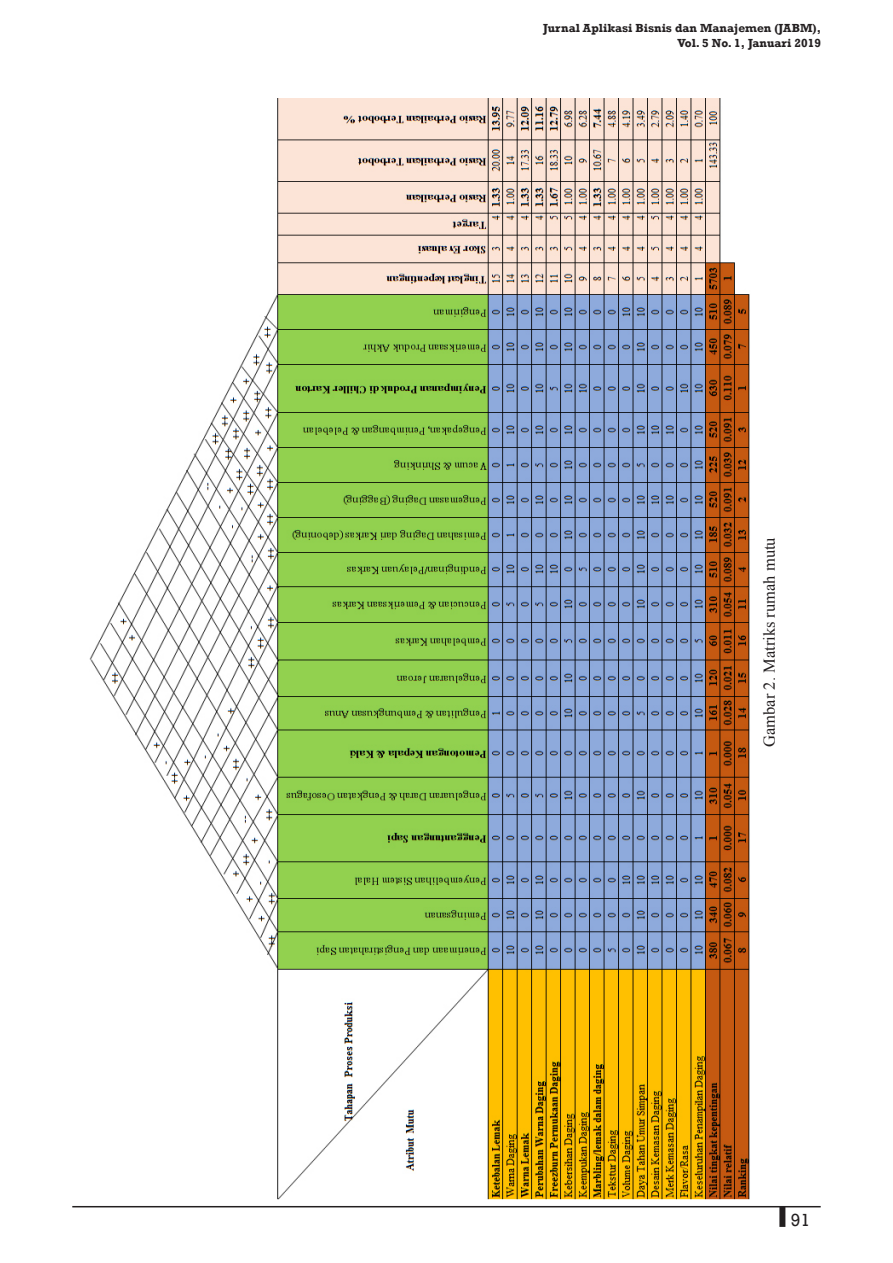
<style>
.page{position:relative;width:893px;height:1263px;background:#fff}
.page>*{position:absolute;margin:0;border:0;box-sizing:border-box;transform-origin:0 0}
.t1{font:18px "Rockwell";color:#231f20}
.t2{font:16.5px "Times New Roman";color:#231f20}
.t3{font:700 12px/15px "Rockwell";color:#231f20;text-align:right}
</style>
<div class="page">
<hr style="left:72px;top:1206px;width:749px;height:1px;background:#231f20">
<div style="left:779px;top:1207px;width:6px;height:20px;background:#231f20"></div>
<img style="left:89px;top:99px;width:661px;height:1100px">
<p class="t3" style="left:543px;top:20px;width:279px">Jurnal Aplikasi Bisnis dan Manajemen (JABM),<br>Vol. 5 No. 1, Januari 2019</p>
<h2 class="t2" style="left:758px;top:747px;width:211px;rotate:-90deg">Gambar 2. Matriks rumah mutu</h2>
<h1 class="t1" style="left:791px;top:1209px;width:21px">91</h1>
</div>
